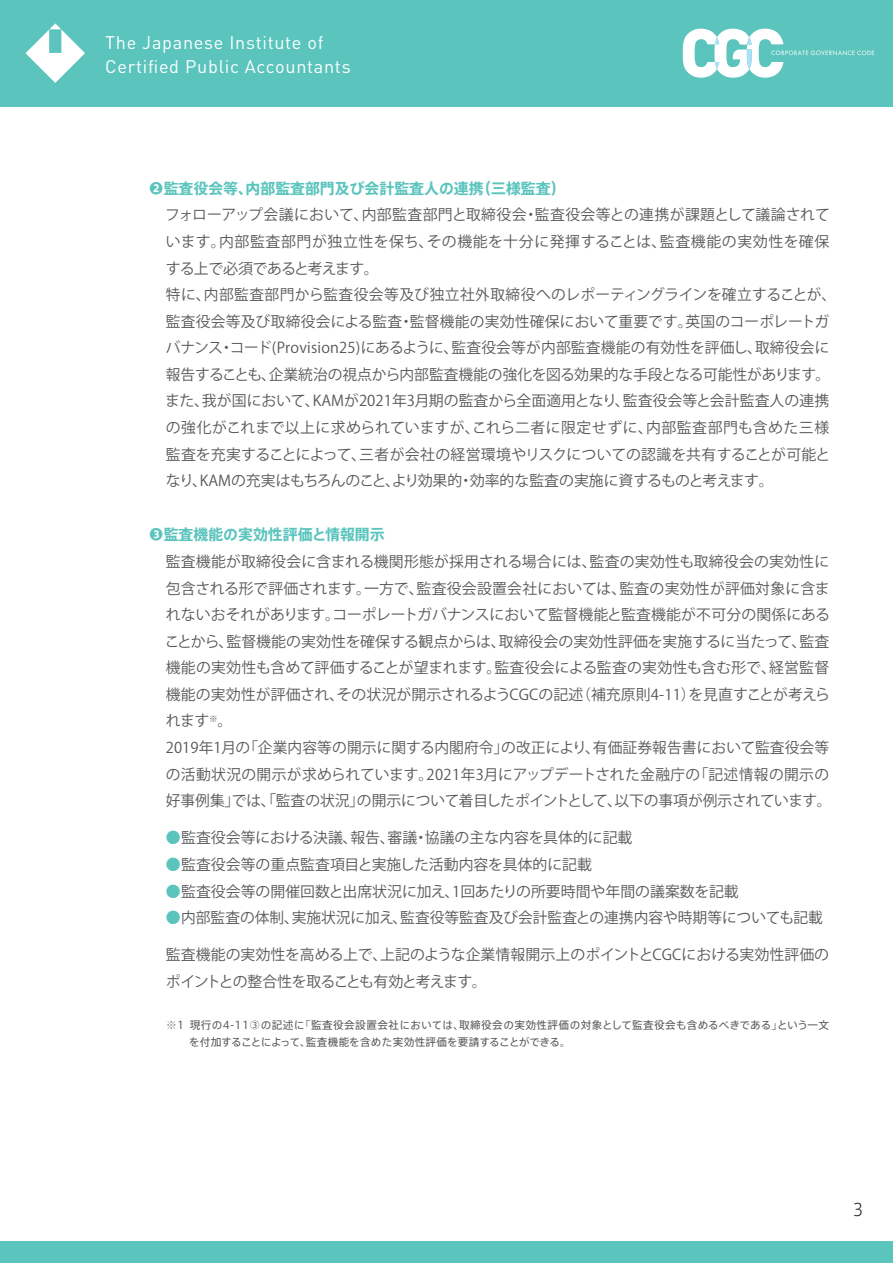
<style>
.page{position:relative;width:893px;height:1263px;background:#fff}
.page>*{position:absolute;margin:0;border:0;box-sizing:border-box;transform-origin:0 0}
.t1{font:18px/24.5px "DIN Pro";letter-spacing:.04em;color:#fff}
.t2{font:300 16.95px "Axis Std";color:#231f20}
.t3{font:14.85px/26.5px "Koz Go Pr 6 N";color:#57585a}
.t4{font:700 14.85px "Axis Std";color:#5ac4bd}
.t5{font:10.65px/17px "Axis Std";letter-spacing:.03em;color:#57585a}
.s1{color:#5ac4bd}
</style>
<div class="page">
<div style="left:0;top:1242px;width:893px;height:21px;background:#5ac4bd"></div>
<div style="left:0;top:0;width:893px;height:106px;background:#5ac4bd"></div>
<svg style="left:683px;top:29px;width:191px;height:49px"></svg>
<svg style="left:26px;top:23px;width:59px;height:60px"></svg>
<p class="t1" style="left:105px;top:29px;width:247px">The Japanese Institute of<br>Certified Public Accountants</p>
<p class="t4" style="left:149px;top:177px;width:418px">❷監査役会等、内部監査部門及び会計監査人の連携（三様監査）</p>
<p class="t3" style="left:165px;top:202px;width:673px">フォローアップ会議において、内部監査部門と取締役会・監査役会等との連携が課題として議論されています。内部監査部門が独立性を保ち、その機能を十分に発揮することは、監査機能の実効性を確保する上で必須であると考えます。<br>特に、内部監査部門から監査役会等及び独立社外取締役へのレポーティングラインを確立することが、監査役会等及び取締役会による監査・監督機能の実効性確保において重要です。英国のコーポレートガバナンス・コード(Provision25)にあるように、監査役会等が内部監査機能の有効性を評価し、取締役会に報告することも、企業統治の視点から内部監査機能の強化を図る効果的な手段となる可能性があります。また、我が国において、KAMが2021年3月期の監査から全面適用となり、監査役会等と会計監査人の連携の強化がこれまで以上に求められていますが、これら二者に限定せずに、内部監査部門も含めた三様監査を充実することによって、三者が会社の経営環境やリスクについての認識を共有することが可能となり、KAMの充実はもちろんのこと、より効果的・効率的な監査の実施に資するものと考えます。</p>
<p class="t4" style="left:149px;top:523px;width:237px">❸監査機能の実効性評価と情報開示</p>
<p class="t3" style="left:165px;top:549px;width:668px">監査機能が取締役会に含まれる機関形態が採用される場合には、監査の実効性も取締役会の実効性に包含される形で評価されます。一方で、監査役会設置会社においては、監査の実効性が評価対象に含まれないおそれがあります。コーポレートガバナンスにおいて監督機能と監査機能が不可分の関係にあることから、監督機能の実効性を確保する観点からは、取締役会の実効性評価を実施するに当たって、監査機能の実効性も含めて評価することが望まれます。監査役会による監査の実効性も含む形で、経営監督機能の実効性が評価され、その状況が開示されるようCGCの記述（補充原則4-11）を見直すことが考えられます<sup>※</sup>。<br>2019年1月の「企業内容等の開示に関する内閣府令」の改正により、有価証券報告書において監査役会等の活動状況の開示が求められています。2021年3月にアップデートされた金融庁の「記述情報の開示の好事例集」では、「監査の状況」の開示について着目したポイントとして、以下の事項が例示されています。</p>
<p class="t3" style="left:166px;top:825px;width:468px"><span class="s1">●</span>監査役会等における決議、報告、審議・協議の主な内容を具体的に記載</p>
<p class="t3" style="left:166px;top:851px;width:428px"><span class="s1">●</span>監査役会等の重点監査項目と実施した活動内容を具体的に記載</p>
<p class="t3" style="left:166px;top:878px;width:574px"><span class="s1">●</span>監査役会等の開催回数と出席状況に加え、1回あたりの所要時間や年間の議案数を記載</p>
<p class="t3" style="left:166px;top:905px;width:658px"><span class="s1">●</span>内部監査の体制、実施状況に加え、監査役等監査及び会計監査との連携内容や時期等についても記載</p>
<p class="t3" style="left:166px;top:942px;width:665px">監査機能の実効性を高める上で、上記のような企業情報開示上のポイントとCGCにおける実効性評価のポイントとの整合性を取ることも有効と考えます。</p>
<p class="t5" style="left:189px;top:1016px;width:642px;text-indent:-23px">※1 現行の4-11③の記述に「監査役会設置会社においては、取締役会の実効性評価の対象として監査役会も含めるべきである」という一文を付加することによって、監査機能を含めた実効性評価を要請することができる。</p>
<p class="t2" style="left:853px;top:1197px;width:13px">3</p>
</div>
